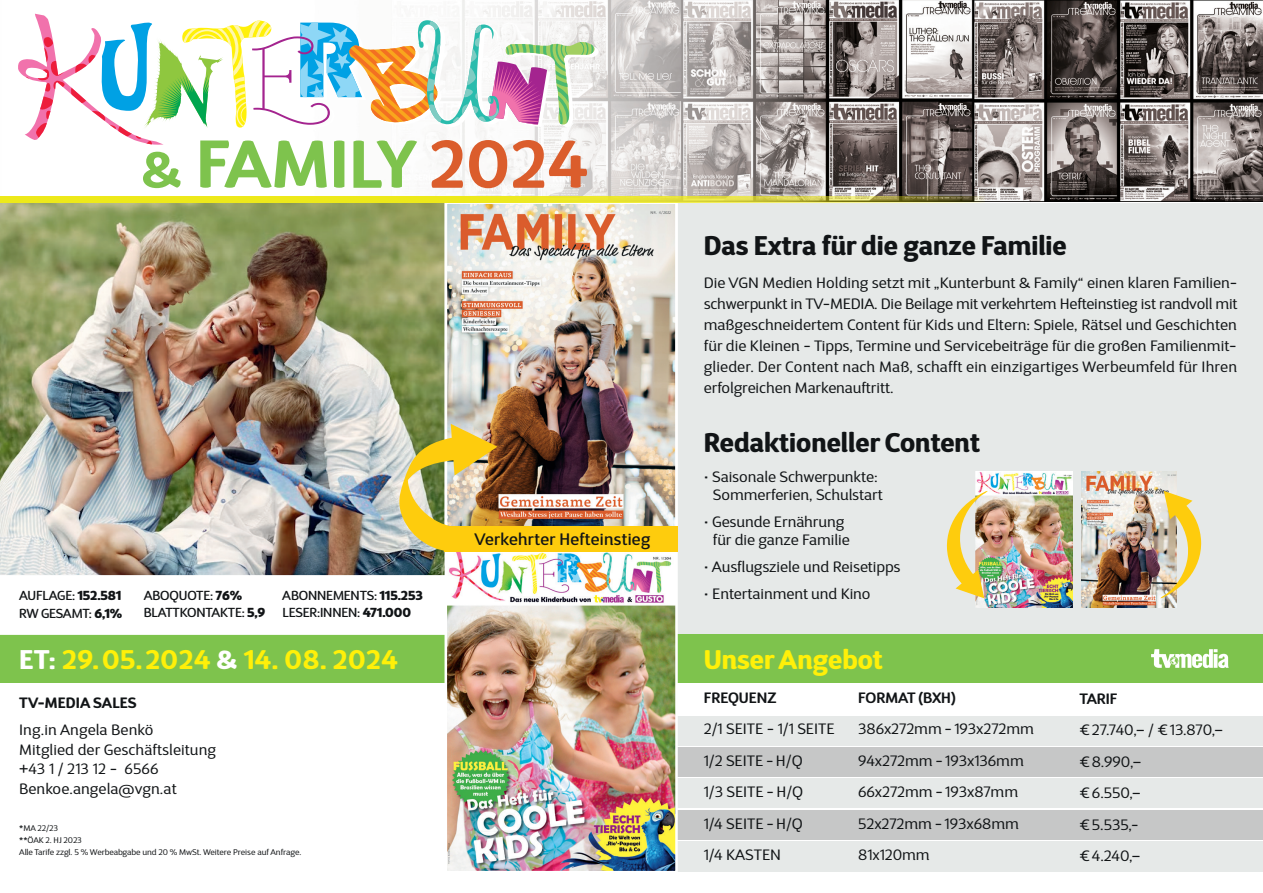
<style>
.page{position:relative;width:1263px;height:893px;background:#fff}
.page>*{position:absolute;margin:0;border:0;box-sizing:border-box;transform-origin:0 0}
.t1{font:700 67.5px "D Sari";letter-spacing:.01em;color:#7ec34d}
.t2{font:800 27px "D Sari";color:#111416}
.t3{font:800 27px "D Sari";letter-spacing:.02em;color:#fff009}
.t4{font:800 27px "D Sari";color:#fff009}
.t5{font:500 16.65px "D Sari";letter-spacing:.02em;color:#111416}
.t6{font:15px/18px "D Sari";color:#111416}
.t7{font:600 15px "D Sari";color:#111416}
.t8{font:700 15px "D Sari";letter-spacing:.01em;color:#111416}
.t9{font:500 13.05px "D Sari";letter-spacing:-.01em;color:#111416}
.t10{font:8.25px "D Sari";letter-spacing:-.005em;color:#111416}
.s1{font-size:52.5px}
.s2{color:#db5d2c}
.s3{font-family:"D Sari Ultra";font-weight:900}
.s4{color:#fff}
</style>
<div class="page">
<img style="left:0;top:203px;width:444px;height:372px">
<div style="left:655px;top:203px;width:608px;height:436px;background:#e6e9e8"></div>
<div style="left:580px;top:778px;width:683px;height:30px;background:#e6e9e8"></div>
<div style="left:580px;top:810px;width:683px;height:29px;background:#c6c7c7"></div>
<div style="left:580px;top:841px;width:683px;height:30px;background:#e6e9e8"></div>
<div style="left:580px;top:716px;width:683px;height:29px;background:#e6e9e8"></div>
<div style="left:580px;top:747px;width:683px;height:30px;background:#c6c7c7"></div>
<div style="left:0;top:634px;width:1263px;height:49px;background:#7ec34d"></div>
<img style="left:1082px;top:471px;width:95px;height:136px">
<img style="left:975px;top:471px;width:98px;height:136px">
<svg style="left:1160px;top:491px;width:41px;height:107px"></svg>
<img style="left:946px;top:491px;width:42px;height:107px">
<img style="left:448px;top:205px;width:226px;height:320px">
<div style="left:444px;top:201px;width:234px;height:328px;border:3px solid #fff"></div>
<img style="left:399px;top:424px;width:98px;height:128px">
<img style="left:448px;top:551px;width:226px;height:318px">
<div style="left:444px;top:546px;width:234px;height:327px;border:3px solid #fff"></div>
<div style="left:445px;top:526px;width:233px;height:25px;background:#fecc0d"></div>
<div style="left:0;top:575px;width:446px;height:59px;background:#fff"></div>
<img style="left:0;top:0;width:1263px;height:202px">
<svg style="left:18px;top:14px;width:581px;height:134px"></svg>
<img style="left:0;top:197px;width:1104px;height:6px">
<svg style="left:1151px;top:649px;width:78px;height:19px"></svg>
<p class="t1" style="left:141px;top:121px;width:448px"><span class="s1">&amp;</span> FAMILY <span class="s2">2024</span></p>
<p class="t9" style="left:19px;top:587px;width:104px">AUFLAGE: <span class="s3">152.581</span></p>
<p class="t9" style="left:144px;top:587px;width:100px">ABOQUOTE: <span class="s3">76%</span></p>
<p class="t9" style="left:282px;top:587px;width:142px">ABONNEMENTS: <span class="s3">115.253</span></p>
<p class="t9" style="left:19px;top:605px;width:105px">RW GESAMT: <span class="s3">6,1%</span></p>
<p class="t9" style="left:144px;top:605px;width:123px">BLATTKONTAKTE: <span class="s3">5,9</span></p>
<p class="t9" style="left:283px;top:605px;width:130px">LESER:INNEN: <span class="s3">471.000</span></p>
<p class="t3" style="left:19px;top:642px;width:380px"><span class="s4">ET:</span> 29. 05. 2024 <span class="s4">&amp;</span> 14. 08. 2024</p>
<p class="t8" style="left:19px;top:693px;width:119px">TV-MEDIA SALES</p>
<p class="t6" style="left:19px;top:721px;width:136px">Ing.in Angela Benkö</p>
<p class="t6" style="left:19px;top:740px;width:198px">Mitglied der Geschäftsleitung</p>
<p class="t6" style="left:19px;top:760px;width:141px">+43 1 / 213 12 - 6566</p>
<p class="t6" style="left:19px;top:779px;width:159px">Benkoe.angela@vgn.at</p>
<p class="t10" style="left:19px;top:823px;width:40px">*MA 22/23</p>
<p class="t10" style="left:19px;top:835px;width:64px">**ÖAK 2. HJ 2023</p>
<p class="t10" style="left:19px;top:847px;width:284px">Alle Tarife zzgl. 5 % Werbeabgabe und 20 % MwSt. Weitere Preise auf Anfrage.</p>
<p class="t5" style="left:474px;top:529px;width:177px">Verkehrter Hefteinstieg</p>
<p class="t2" style="left:704px;top:228px;width:364px">Das Extra für die ganze Familie</p>
<p class="t6" style="left:704px;top:273px;width:535px">Die VGN Medien Holding setzt mit „Kunterbunt &amp; Family“ einen klaren Familien-</p>
<p class="t6" style="left:704px;top:294px;width:535px">schwerpunkt in TV-MEDIA. Die Beilage mit verkehrtem Hefteinstieg ist randvoll mit</p>
<p class="t6" style="left:704px;top:315px;width:534px">maßgeschneidertem Content für Kids und Eltern: Spiele, Rätsel und Geschichten</p>
<p class="t6" style="left:704px;top:335px;width:535px;line-height:21px">für die Kleinen - Tipps, Termine und Servicebeiträge für die großen Familienmit&shy;glieder. Der Content nach Maß, schafft ein einzigartiges Werbeumfeld für Ihren</p>
<p class="t6" style="left:704px;top:378px;width:191px">erfolgreichen Markenauftritt.</p>
<p class="t2" style="left:704px;top:425px;width:278px">Redaktioneller Content</p>
<p class="t6" style="left:713px;top:467px;width:171px;text-indent:-9px">• Saisonale Schwerpunkte:<br>Sommerferien, Schulstart</p>
<p class="t6" style="left:713px;top:512px;width:138px;text-indent:-9px">• Gesunde Ernährung für die ganze Familie</p>
<p class="t6" style="left:704px;top:557px;width:198px">• Ausflugsziele und Reisetipps</p>
<p class="t6" style="left:704px;top:584px;width:168px">• Entertainment und Kino</p>
<p class="t4" style="left:704px;top:642px;width:180px">Unser Angebot</p>
<p class="t7" style="left:704px;top:688px;width:74px">FREQUENZ</p>
<p class="t6" style="left:704px;top:720px;width:132px">2/1 SEITE - 1/1 SEITE</p>
<p class="t6" style="left:704px;top:751px;width:100px">1/2 SEITE - H/Q</p>
<p class="t6" style="left:704px;top:783px;width:101px">1/3 SEITE - H/Q</p>
<p class="t6" style="left:704px;top:814px;width:101px">1/4 SEITE - H/Q</p>
<p class="t6" style="left:704px;top:846px;width:79px">1/4 KASTEN</p>
<p class="t7" style="left:858px;top:688px;width:99px">FORMAT (BXH)</p>
<p class="t6" style="left:858px;top:720px;width:177px">386x272mm - 193x272mm</p>
<p class="t6" style="left:858px;top:751px;width:167px">94x272mm - 193x136mm</p>
<p class="t6" style="left:858px;top:783px;width:161px">66x272mm - 193x87mm</p>
<p class="t6" style="left:858px;top:814px;width:162px">52x272mm - 193x68mm</p>
<p class="t6" style="left:858px;top:846px;width:73px">81x120mm</p>
<p class="t7" style="left:1079px;top:689px;width:40px">TARIF</p>
<p class="t6" style="left:1079px;top:721px;width:146px">€ 27.740,– / € 13.870,–</p>
<p class="t6" style="left:1079px;top:752px;width:64px">€ 8.990,–</p>
<p class="t6" style="left:1079px;top:784px;width:63px">€ 6.550,–</p>
<p class="t6" style="left:1079px;top:815px;width:61px">€ 5.535,-</p>
<p class="t6" style="left:1079px;top:847px;width:63px">€ 4.240,–</p>
</div>
